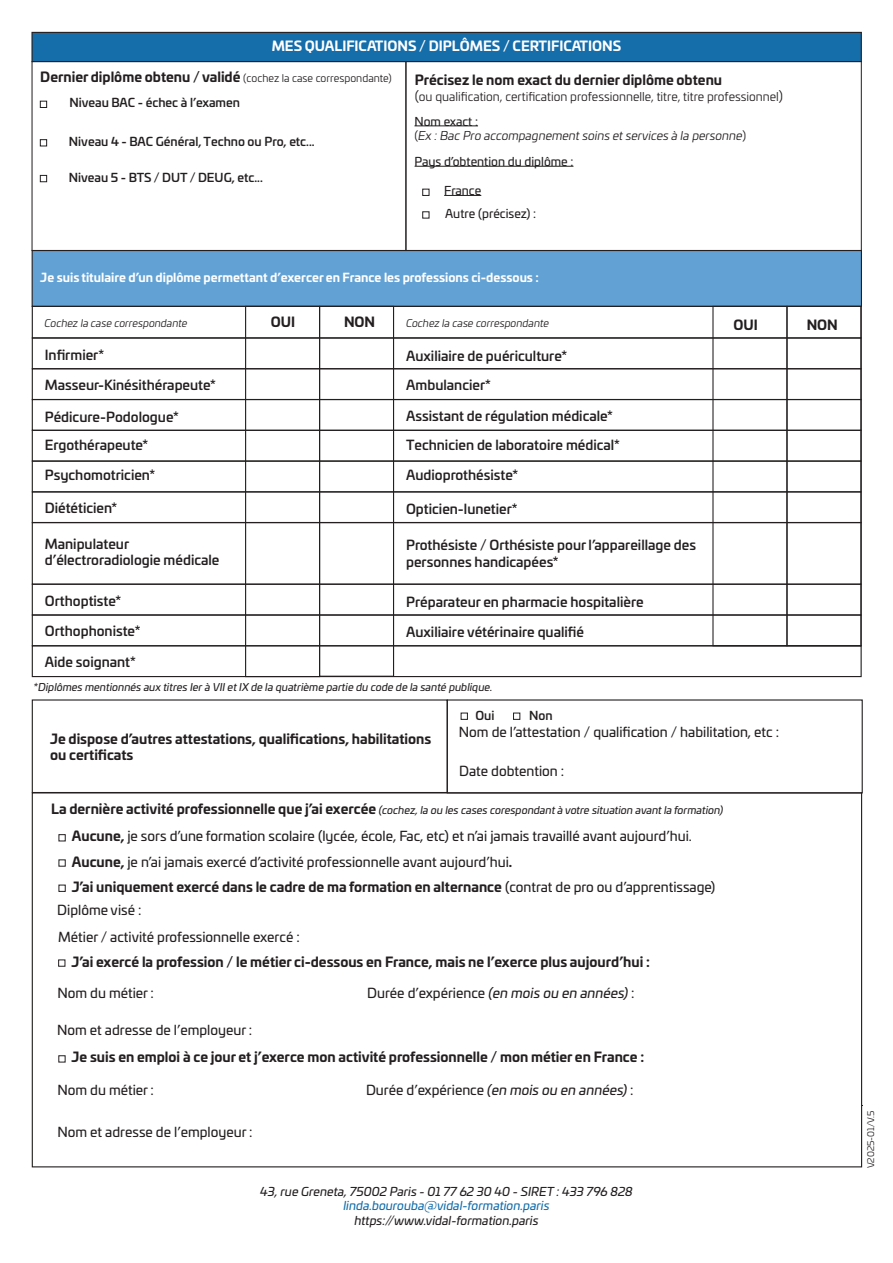
<style>
.page{position:relative;width:893px;height:1263px;background:#fff}
.page>*{position:absolute;margin:0;border:0;box-sizing:border-box;transform-origin:0 0}
.t1{font:500 13.5px/16.2px "Univia Pro";color:#231f20}
.t2{font:13.5px "Univia Pro";color:#231f20}
.t3{font:700 13.5px/16.2px "Univia Pro";color:#231f20}
.t4{font:700 13.5px "Univia Pro";color:#fff}
.t5{font:500 12px "Univia Pro";color:#231f20}
.t6{font:italic 12px "Univia Pro";color:#231f20}
.t7{font:12px/25px "Univia Pro";color:#231f20}
.t8{font:700 12px "Univia Pro";color:#fff}
.t9{font:italic 12px/26px "Univia Pro";color:#231f20}
.t10{font:italic 12px "Univia Pro";color:#156daa}
.t11{font:12px/22.6px "Univia Pro";color:#231f20}
.t12{font:italic 10.5px "Univia Pro";color:#231f20}
.t13{font:10.5px "Univia Pro";color:#231f20}
.t14{font:italic 10.5px "Univia Pro";color:#231f20}
.t15{font:9px "Univia Pro";color:#231f20}
.s1{font-weight:700;font-size:13.5px}
.s2{font-size:13.5px}
.s3{font-style:inherit}
.s4{font-style:normal}
.s5{font-weight:700;font-style:normal;font-size:13.5px}
.s6{font-weight:700}
.s7{font-weight:400}
.s8{font-style:italic}
</style>
<div class="page">
<div style="left:461px;top:713px;width:7px;height:7px;border:1px solid #231f20"></div>
<div style="left:59px;top:834px;width:7px;height:7px;border:1px solid #231f20"></div>
<div style="left:59px;top:859px;width:7px;height:7px;border:1px solid #231f20"></div>
<div style="left:58px;top:959px;width:7px;height:8px;border:1px solid #231f20"></div>
<div style="left:58px;top:1055px;width:8px;height:7px;border:1px solid #231f20"></div>
<div style="left:59px;top:885px;width:7px;height:7px;border:1px solid #231f20"></div>
<div style="left:513px;top:713px;width:7px;height:7px;border:1px solid #231f20"></div>
<div style="left:32px;top:250px;width:830px;height:57px;background:#62a1d4"></div>
<div style="left:32px;top:306px;width:830px;height:33px;border:1px solid #231f20"></div>
<div style="left:32px;top:337px;width:830px;height:32px;border:1px solid #231f20"></div>
<div style="left:32px;top:368px;width:830px;height:32px;border:1px solid #231f20"></div>
<div style="left:32px;top:399px;width:830px;height:32px;border:1px solid #231f20"></div>
<div style="left:32px;top:430px;width:830px;height:32px;border:1px solid #231f20"></div>
<div style="left:32px;top:460px;width:830px;height:32px;border:1px solid #231f20"></div>
<div style="left:32px;top:491px;width:830px;height:32px;border:1px solid #231f20"></div>
<div style="left:32px;top:522px;width:830px;height:63px;border:1px solid #231f20"></div>
<div style="left:32px;top:584px;width:830px;height:32px;border:1px solid #231f20"></div>
<div style="left:32px;top:614px;width:830px;height:32px;border:1px solid #231f20"></div>
<div style="left:32px;top:645px;width:830px;height:32px;border:1px solid #231f20"></div>
<div style="left:712px;top:306px;width:76px;height:340px;border:1px solid #231f20"></div>
<div style="left:245px;top:306px;width:75px;height:371px;border:1px solid #231f20"></div>
<div style="left:319px;top:306px;width:75px;height:371px;border:1px solid #231f20"></div>
<div style="left:786px;top:306px;width:76px;height:340px;border:1px solid #231f20"></div>
<div style="left:31px;top:32px;width:831px;height:30px;background:#156daa;border:1px solid #231f20"></div>
<div style="left:32px;top:61px;width:374px;height:190px;border:1px solid #231f20"></div>
<div style="left:406px;top:61px;width:455px;height:190px;border:1px solid #231f20"></div>
<div style="left:422px;top:211px;width:7px;height:7px;border:1px solid #231f20"></div>
<div style="left:422px;top:189px;width:7px;height:7px;border:1px solid #231f20"></div>
<div style="left:40px;top:175px;width:7px;height:7px;border:1px solid #231f20"></div>
<div style="left:40px;top:139px;width:7px;height:7px;border:1px solid #231f20"></div>
<div style="left:40px;top:101px;width:7px;height:7px;border:1px solid #231f20"></div>
<hr style="left:444px;top:195px;width:37px;height:1px;background:#231f20">
<hr style="left:414px;top:126px;width:64px;height:1px;background:#231f20">
<hr style="left:415px;top:166px;width:158px;height:1px;background:#231f20">
<p class="t4" style="left:272px;top:35px;width:351px">MES QUALIFICATIONS / DIPL≤MES / CERTIFICATIONS</p>
<p class="t13" style="left:40px;top:70px;width:353px"><span class="s1">Dernier dipl“me obtenu / valid«</span> (cochez la case correspondante)</p>
<p class="t5" style="left:69px;top:94px;width:172px">Niveau BAC - «chec æ l’examen</p>
<p class="t5" style="left:69px;top:132px;width:247px">Niveau 4 - BAC G«n«ral, Techno ou Pro, etc...</p>
<p class="t5" style="left:69px;top:168px;width:196px">Niveau 5 - BTS / DUT / DEUG, etc...</p>
<p class="t11" style="left:444px;top:179px;width:93px">France<br>Autre (pr«cisez) :</p>
<p class="t3" style="left:415px;top:70px;width:309px">Pr«cisez le nom exact du dernier dipl“me obtenu</p>
<p class="t7" style="left:414px;top:83px;width:370px"><span class="s2">(</span>ou qualification, certification professionnelle, titre, titre professionnel<span class="s2">)<br></span><span class="s3">Nom exact :</span></p>
<p class="t9" style="left:414px;top:122px;width:333px"><span class="s4">(</span>Ex : Bac Pro accompagnement soins et services à la personne<span class="s4">)<br></span><span class="s4">Pays d’obtention du dipl“me :</span></p>
<p class="t8" style="left:40px;top:268px;width:500px">Je suis titulaire d’un dipl“me permettant d’exercer en France les professions ci-dessous :</p>
<p class="t14" style="left:45px;top:316px;width:144px">Cochez la case correspondante</p>
<p class="t3" style="left:271px;top:313px;width:26px">OUI</p>
<p class="t3" style="left:344px;top:313px;width:33px">NON</p>
<p class="t3" style="left:734px;top:316px;width:26px">OUI</p>
<p class="t3" style="left:807px;top:316px;width:33px">NON</p>
<p class="t1" style="left:45px;top:340px;width:173px;line-height:29.4px">Infirmier*<br>Masseur-Kin«sith«rapeute*</p>
<p class="t1" style="left:45px;top:402px;width:135px;line-height:28.2px">P«dicure-Podologue*<br>Ergoth«rapeute*</p>
<p class="t1" style="left:45px;top:466px;width:112px">Psychomotricien*</p>
<p class="t1" style="left:45px;top:498px;width:74px">Di«t«ticien*</p>
<p class="t1" style="left:45px;top:535px;width:176px">Manipulateur d’«lectroradiologie m«dicale</p>
<p class="t1" style="left:45px;top:592px;width:78px">Orthoptiste*</p>
<p class="t1" style="left:45px;top:622px;width:97px">Orthophoniste*</p>
<p class="t1" style="left:45px;top:653px;width:93px">Aide soignant*</p>
<p class="t12" style="left:34px;top:680px;width:460px">*Dipl“mes mentionn«s aux titres Ier æ VII et IX de la quatri∆me partie du code de la sant« publique.</p>
<p class="t14" style="left:406px;top:316px;width:144px">Cochez la case correspondante</p>
<p class="t1" style="left:406px;top:340px;width:163px;line-height:29.1px">Auxiliaire de pu«riculture*<br>Ambulancier*</p>
<p class="t1" style="left:406px;top:400px;width:215px;line-height:29.1px">Assistant de r«gulation m«dicale*<br>Technicien de laboratoire m«dical*</p>
<p class="t1" style="left:406px;top:466px;width:114px">Audioproth«siste*</p>
<p class="t1" style="left:406px;top:500px;width:113px">Opticien-lunetier*</p>
<p class="t1" style="left:406px;top:536px;width:291px">Proth«siste / Orth«siste pour l’appareillage des personnes handicap«es*</p>
<p class="t1" style="left:406px;top:593px;width:239px">Pr«parateur en pharmacie hospitali∆re</p>
<p class="t1" style="left:406px;top:623px;width:179px">Auxiliaire v«t«rinaire qualifi«</p>
<p class="t5" style="left:475px;top:706px;width:20px">Oui</p>
<p class="t5" style="left:529px;top:706px;width:25px">Non</p>
<p class="t2" style="left:459px;top:722px;width:322px">Nom de l’attestation / qualification / habilitation, etc :</p>
<p class="t2" style="left:459px;top:760px;width:107px">Date dobtention :</p>
<p class="t12" style="left:51px;top:802px;width:674px"><span class="s5">La derni∆re activit« professionnelle que j’ai exerc«e</span> (cochez, la ou les cases corespondant æ votre situation avant la formation)</p>
<p class="t3" style="left:50px;top:729px;width:383px">Je dispose d’autres attestations, qualifications, habilitations ou certificats</p>
<p class="t2" style="left:72px;top:826px;width:622px"><span class="s6">Aucune,</span> je sors d’une formation scolaire (lyc«e, «cole, Fac, etc) et n’ai jamais travaill« avant aujourd’hui.</p>
<p class="t3" style="left:57px;top:874px;width:660px;line-height:22.8px;text-indent:14px">J’ai uniquement exerc« dans le cadre de ma formation en alternance <span class="s7">(contrat de pro ou d’apprentissage)<br>Dipl“me vis« :</span></p>
<p class="t2" style="left:58px;top:926px;width:243px">M«tier / activit« professionnelle exerc« :</p>
<p class="t3" style="left:72px;top:952px;width:580px">J’ai exerc« la profession / le m«tier ci-dessous en France, mais ne l’exerce plus aujourd’hui :</p>
<p class="t2" style="left:57px;top:983px;width:98px">Nom du m«tier :</p>
<p class="t2" style="left:72px;top:851px;width:442px"><span class="s6">Aucune,</span> je n’ai jamais exerc« d’activit« professionnelle avant aujourd’hui<span class="s6">.</span></p>
<p class="t2" style="left:367px;top:983px;width:269px">Dur«e d’exp«rience <span class="s8">(en mois ou en ann«es)</span> :</p>
<p class="t2" style="left:57px;top:1019px;width:197px">Nom et adresse de l’employeur :</p>
<p class="t3" style="left:72px;top:1048px;width:574px">Je suis en emploi æ ce jour et j’exerce mon activit« professionnelle / mon m«tier en France :</p>
<p class="t2" style="left:57px;top:1080px;width:98px">Nom du m«tier :</p>
<p class="t2" style="left:57px;top:1122px;width:197px">Nom et adresse de l’employeur :</p>
<p class="t2" style="left:366px;top:1080px;width:269px">Dur«e d’exp«rience <span class="s8">(en mois ou en ann«es)</span> :</p>
<p class="t6" style="left:260px;top:1182px;width:374px">43, rue Greneta, 75002 Paris - 01 77 62 30 40 - SIRET : 433 796 828</p>
<p class="t10" style="left:343px;top:1197px;width:208px">linda.bourouba@vidal-formation.paris</p>
<p class="t6" style="left:354px;top:1211px;width:186px">https://www.vidal-formation.paris</p>
<p class="t15" style="left:864px;top:1168px;width:59px;rotate:-90deg">V2025-01/V.5</p>
</div>
